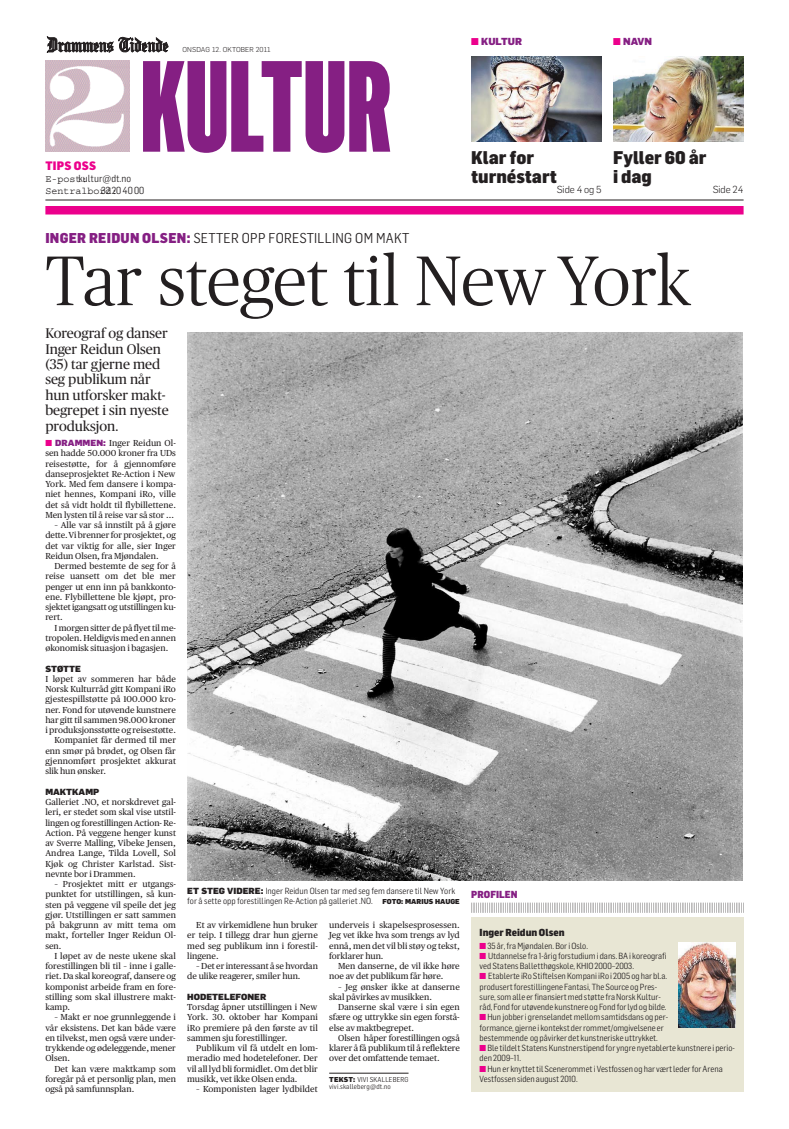
<style>
.page{position:relative;width:789px;height:1129px;background:#fff}
.page>*{position:absolute;margin:0;border:0;box-sizing:border-box;transform-origin:0 0}
.t1{font:900 127px "Flama Ultracondensed";color:#851f83}
.t2{font:300 70px "Publico";letter-spacing:-.005em;color:#231f20}
.t3{font:900 18px/19px "Flama Semicond";color:#231f20}
.t4{font:14px/15.4px "Publico";color:#231f20}
.t5{font:14px "Flama Semicond";letter-spacing:.02em;color:#231f20}
.t6{font:900 12px "Flama Semicond";letter-spacing:.02em;color:#ec008c}
.t7{font:10px "Flama Semicond";color:#231f20}
.t8{font:900 10px "Flama Semicond";color:#231f20}
.t9{font:300 10px "Flama";color:#231f20}
.t10{font:10px "Courier";color:#231f20}
.t11{font:900 10px "Flama";color:#851f83}
.t12{font:900 10px "Flama Semicond";color:#851f83}
.t13{font:8.7px/10.2px "Publico Text";color:#231f20;text-align:justify}
.t14{font:8.7px/10.2px "Flama Semicond";color:#231f20}
.t15{font:900 8.7px "Flama";color:#231f20}
.t16{font:7px/7px "Flama Semicond";letter-spacing:.02em;color:#231f20}
.t17{font:300 7px "Flama";letter-spacing:.015em;color:#231f20}
.s1{font-family:"Courier"}
.s2{color:#ec008c}
.s3{font-weight:900;color:#851f83}
.s4{font-family:"Flama";font-weight:900;color:#851f83}
.s5{font-family:"Flama";font-weight:900}
.s6{font-family:"Flama";font-weight:900;font-size:7px}
</style>
<div class="page">
<hr style="left:45px;top:200px;width:698px;height:1px;background:#231f20">
<div style="left:45px;top:206px;width:698px;height:8px;background:#ec008c"></div>
<img style="left:45px;top:61px;width:84px;height:91px">
<svg style="left:47px;top:37px;width:121px;height:16px"></svg>
<hr style="left:329px;top:1072px;width:79px;height:1px;background:#231f20">
<img style="left:187px;top:332px;width:555px;height:548px">
<div style="left:471px;top:917px;width:272px;height:174px;background:#e8e6d4"></div>
<svg style="left:471px;top:902px;width:271px;height:10px"></svg>
<img style="left:678px;top:942px;width:57px;height:85px">
<img style="left:613px;top:57px;width:130px;height:85px">
<img style="left:471px;top:57px;width:130px;height:85px">
<p class="t17" style="left:182px;top:47px;width:90px">ONSDAG 12. OKTOBER 2011</p>
<h3 class="t6" style="left:45px;top:161px;width:52px">TIPS OSS</h3>
<h1 class="t1" style="left:140px;top:33px;width:252px">KULTUR</h1>
<p class="t7" style="left:45px;top:175px;width:87px"><span class="s1">E-post:</span>kultur@dt.no</p>
<p class="t10" style="left:45px;top:187px;width:73px">Sentralbord:</p>
<p class="t7" style="left:101px;top:187px;width:45px">32 20 40 00</p>
<p class="t11" style="left:471px;top:38px;width:53px"><span class="s2">■</span> KULTUR</p>
<p class="t11" style="left:612px;top:38px;width:40px"><span class="s2">■</span> NAVN</p>
<h3 class="t3" style="left:471px;top:150px;width:87px">Klar for turnéstart</h3>
<p class="t9" style="left:556px;top:186px;width:46px">Side 4 og 5</p>
<h3 class="t3" style="left:612px;top:150px;width:95px">Fyller 60 år i dag</h3>
<p class="t9" style="left:712px;top:186px;width:32px">Side 24</p>
<h3 class="t5" style="left:45px;top:233px;width:365px"><span class="s3">INGER REIDUN OLSEN:</span> SETTER OPP FORESTILLING OM MAKT</h3>
<h2 class="t2" style="left:45px;top:252px;width:646px">Tar steget til New York</h2>
<h3 class="t4" style="left:45px;top:327px;width:125px">Koreograf og danser<br>Inger Reidun Olsen (35) tar gjerne med seg publikum når hun utforsker makt&shy;begrepet i sin nyeste produksjon.</h3>
<p class="t13" style="left:45px;top:438px;width:132px"><span class="s2">■</span> <span class="s4">DRAMMEN:</span> Inger Reidun Ol&shy;sen hadde 50.000 kroner fra UDs reisestøtte, for å gjennomføre danseprosjektet Re-Action i New York. Med fem dansere i kompa&shy;niet hennes, Kompani iRo, ville det så vidt holdt til flybillettene.<br>Men lysten til å reise var så stor ...</p>
<p class="t13" style="left:45px;top:520px;width:132px;text-indent:9px">– Alle var så innstilt på å gjøre dette. Vi brenner for prosjektet, og det var viktig for alle, sier Inger Reidun Olsen, fra Mjøndalen.</p>
<p class="t13" style="left:45px;top:561px;width:132px;text-indent:9px">Dermed bestemte de seg for å reise uansett om det ble mer penger ut enn inn på bankkonto&shy;ene. Flybillettene ble kjøpt, pro&shy;sjektet igangsatt og utstillingen ku&shy;rert.</p>
<p class="t13" style="left:45px;top:623px;width:132px;text-indent:9px">I morgen sitter de på flyet til me&shy;tropolen. Heldigvis med en annen økonomisk situasjon i bagasjen.</p>
<p class="t15" style="left:45px;top:665px;width:37px">STØTTE</p>
<p class="t13" style="left:45px;top:674px;width:132px">I løpet av sommeren har både</p>
<p class="t13" style="left:45px;top:684px;width:132px">Norsk Kulturråd gitt Kompani iRo</p>
<p class="t13" style="left:45px;top:695px;width:132px">gjestespillstøtte på 100.000 kro-</p>
<p class="t13" style="left:45px;top:705px;width:132px">ner. Fond for utøvende kunstnere</p>
<p class="t13" style="left:45px;top:715px;width:132px">har gitt til sammen 98.000 kroner</p>
<p class="t13" style="left:45px;top:725px;width:132px">i produksjonsstøtte og reisestøtte.</p>
<p class="t13" style="left:54px;top:736px;width:123px">Kompaniet får dermed til mer</p>
<p class="t13" style="left:45px;top:746px;width:132px">enn smør på brødet, og Olsen får</p>
<p class="t13" style="left:45px;top:756px;width:132px">gjennomført prosjektet akkurat</p>
<p class="t13" style="left:45px;top:766px;width:62px">slik hun ønsker.</p>
<p class="t15" style="left:45px;top:788px;width:55px">MAKTKAMP</p>
<p class="t13" style="left:45px;top:797px;width:132px">Galleriet .NO, et norskdrevet gal&shy;leri, er stedet som skal vise utstil&shy;lingen og forestillingen Action- Re-Action. På veggene henger kunst av Sverre Malling, Vibeke Jensen, Andrea Lange, Tilda Lovell, Sol Kjøk og Christer Karlstad. Sist&shy;nevnte bor i Drammen.</p>
<p class="t13" style="left:45px;top:879px;width:132px;text-indent:9px">– Prosjektet mitt er utgangs&shy;punktet for utstillingen, så kun&shy;sten på veggene vil speile det jeg gjør. Utstillingen er satt sammen på bakgrunn av mitt tema om makt, forteller Inger Reidun Ol&shy;sen.</p>
<p class="t13" style="left:45px;top:951px;width:132px;text-indent:9px">I løpet av de neste ukene skal forestillingen bli til – inne i galle&shy;riet. Da skal koreograf, dansere og komponist arbeide fram en fore&shy;stilling som skal illustrere makt&shy;kamp.</p>
<p class="t13" style="left:45px;top:1012px;width:132px;text-indent:9px">– Makt er noe grunnleggende i vår eksistens. Det kan både være en tilvekst, men også være under&shy;trykkende og ødeleggende, mener Olsen.</p>
<p class="t13" style="left:45px;top:1063px;width:132px;text-indent:9px">Det kan være maktkamp som foregår på et personlig plan, men også på samfunnsplan.</p>
<p class="t14" style="left:187px;top:886px;width:274px"><span class="s5">ET STEG VIDERE:</span> Inger Reidun Olsen tar med seg fem dansere til New York for å sette opp forestillingen Re-Action på galleriet .NO. <span class="s6">FOTO: MARIUS HAUGE</span></p>
<p class="t13" style="left:187px;top:920px;width:132px;text-indent:9px">Et av virkemidlene hun bruker er teip. I tillegg drar hun gjerne med seg publikum inn i forestil&shy;lingene.</p>
<p class="t13" style="left:187px;top:961px;width:132px;text-indent:9px">– Det er interessant å se hvordan de ulike reagerer, smiler hun.</p>
<p class="t15" style="left:187px;top:993px;width:80px">HODETELEFONER</p>
<p class="t13" style="left:187px;top:1002px;width:132px">Torsdag åpner utstillingen i New York. 30. oktober har Kompani iRo premiere på den første av til sammen sju forestillinger.</p>
<p class="t13" style="left:187px;top:1043px;width:132px;text-indent:9px">Publikum vil få utdelt en lom&shy;meradio med hodetelefoner. Der vil all lyd bli formidlet. Om det blir musikk, vet ikke Olsen enda.</p>
<p class="t13" style="left:196px;top:1084px;width:123px">– Komponisten lager lydbildet</p>
<p class="t13" style="left:329px;top:920px;width:132px">underveis i skapelsesprosessen.<br>Jeg vet ikke hva som trengs av lyd ennå, men det vil bli støy og tekst, forklarer hun.</p>
<p class="t13" style="left:329px;top:961px;width:132px;text-indent:9px">Men danserne, de vil ikke høre noe av det publikum får høre.</p>
<p class="t13" style="left:329px;top:981px;width:132px;text-indent:9px">– Jeg ønsker ikke at danserne skal påvirkes av musikken.</p>
<p class="t13" style="left:329px;top:1002px;width:132px;text-indent:9px">Danserne skal være i sin egen sfære og uttrykke sin egen forstå&shy;else av maktbegrepet.</p>
<p class="t13" style="left:329px;top:1033px;width:132px;text-indent:9px">Olsen håper forestillingen også klarer å få publikum til å reflektere over det omfattende temaet.</p>
<p class="t16" style="left:329px;top:1076px;width:81px"><span class="s5">TEKST:</span> VIVI SKALLEBERG vivi.skalleberg@dt.no</p>
<p class="t12" style="left:471px;top:890px;width:48px">PROFILEN</p>
<p class="t8" style="left:479px;top:928px;width:86px">Inger Reidun Olsen</p>
<p class="t14" style="left:479px;top:941px;width:110px"><span class="s2">■</span>35 år, fra Mjøndalen. Bor i Oslo.</p>
<p class="t14" style="left:479px;top:951px;width:188px"><span class="s2">■</span> Utdannelse fra 1-årig forstudium i dans. BA i koreografi ved Statens Balletthøgskole, KHIO 2000–2003.</p>
<p class="t14" style="left:479px;top:971px;width:189px"><span class="s2">■</span> Etablerte iRo Stiftelsen Kompani iRo i 2005 og har bl.a. produsert forestillingene Fantasi, The Source og Pres&shy;sure, som alle er finansiert med støtte fra Norsk Kultur&shy;råd, Fond for utøvende kunstnere og Fond for lyd og bilde.</p>
<p class="t14" style="left:479px;top:1012px;width:190px"><span class="s2">■</span>Hun jobber i grenselandet mellom samtidsdans og per&shy;formance, gjerne i kontekst der rommet/omgivelsene er bestemmende og påvirker det kunstneriske uttrykket.</p>
<p class="t14" style="left:479px;top:1043px;width:256px"><span class="s2">■</span>Ble tildelt Statens Kunstnerstipend for yngre nyetablerte kunstnere i perio&shy;den 2009–11.</p>
<p class="t14" style="left:479px;top:1064px;width:244px"><span class="s2">■</span>Hun er knyttet til Scenerommet i Vestfossen og har vært leder for Arena<br>Vestfossen siden august 2010.</p>
</div>
